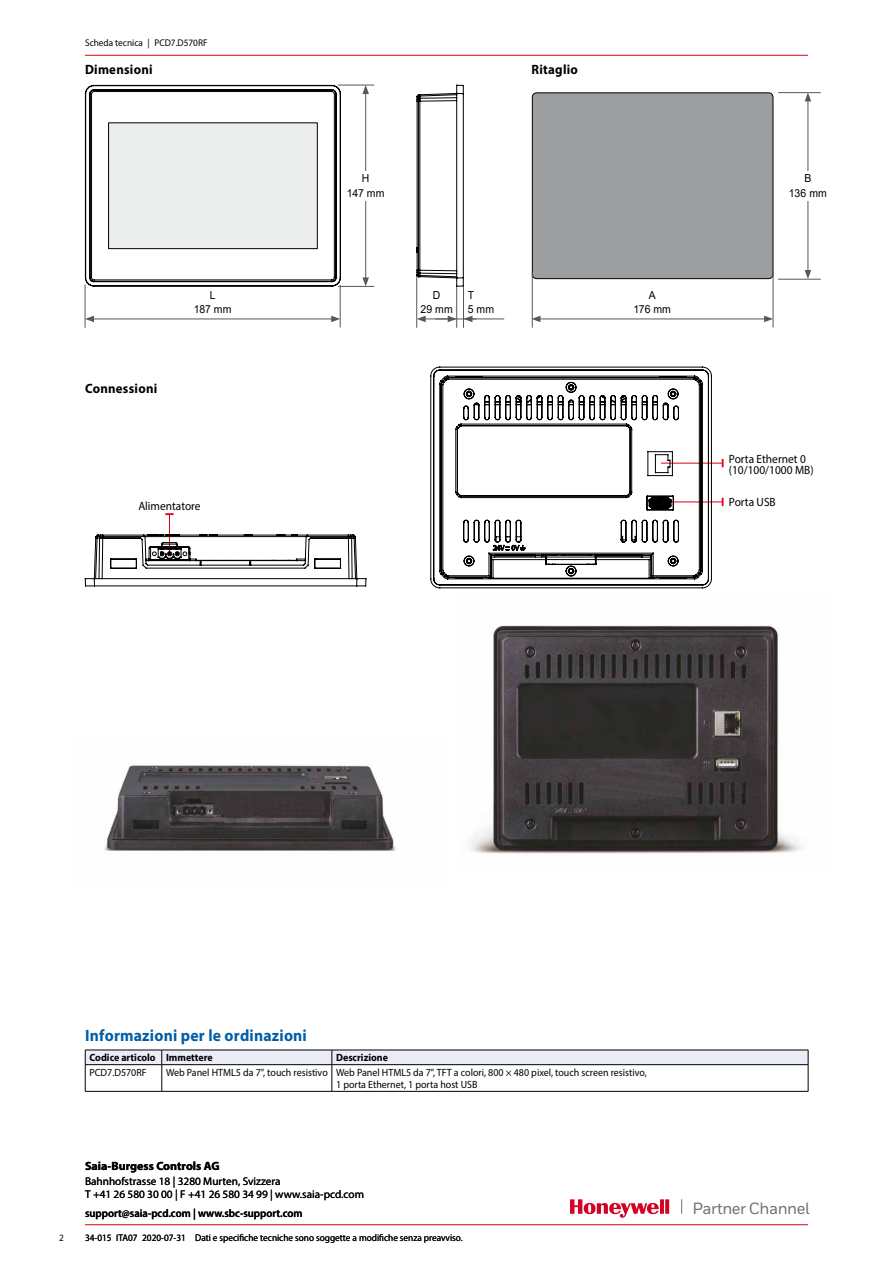
<style>
.page{position:relative;width:893px;height:1263px;background:#fff}
.page>*{position:absolute;margin:0;border:0;box-sizing:border-box;transform-origin:0 0}
.t1{font:700 16.5px "Myriad Pro";letter-spacing:.01em;color:#005ea8;scale:.95 1}
.t2{font:500 16.2px "Honeywell Sans";letter-spacing:-.03em;color:#707172}
.t3{font:700 13.5px "Myriad Pro";letter-spacing:.02em;color:#000;scale:.95 1}
.Footer__1mm{font:12px/11.1px "Myriad Pro";color:#000;scale:.95 1}
.t4{font:700 12px "Myriad Pro";color:#000}
.t5{font:11.25px/12.8px "Myriad Pro";color:#000}
.t6{font:600 11.25px "Myriad Pro";color:#000;scale:.95 1}
.t7{font:10.95px "Arial";letter-spacing:.015em;color:#000;scale:.95 1}
.t8{font:10.5px/12px "Myriad Pro";color:#000;scale:.95 1}
.t9{font:700 10.5px "Myriad Pro";color:#000;scale:.95 1}
.t10{font:9.75px "Myriad Pro";color:#000;scale:.95 1}
</style>
<div class="page">
<hr style="left:85px;top:55px;width:723px;height:1px;background:#e2001a">
<hr style="left:85px;top:1224px;width:723px;height:1px;background:#e2001a">
<svg style="left:681px;top:1199px;width:1px;height:15px"></svg>
<svg style="left:570px;top:1199px;width:99px;height:19px"></svg>
<img style="left:470px;top:625px;width:331px;height:229px">
<hr style="left:661px;top:463px;width:62px;height:1px;background:#e2001a">
<hr style="left:661px;top:501px;width:62px;height:1px;background:#e2001a">
<svg style="left:430px;top:366px;width:282px;height:222px"></svg>
<svg style="left:416px;top:85px;width:48px;height:202px"></svg>
<div style="left:532px;top:93px;width:241px;height:186px;background:#9c9e9f;border-radius:4px"></div>
<div style="left:532px;top:92px;width:241px;height:187px;border:1px solid #000;border-radius:4px"></div>
<hr style="left:532px;top:272px;width:1px;height:55px;background:#58585a">
<hr style="left:773px;top:272px;width:1px;height:55px;background:#58585a">
<hr style="left:538px;top:319px;width:228px;height:1px;background:#58585a">
<svg style="left:531px;top:316px;width:9px;height:6px"></svg>
<svg style="left:764px;top:316px;width:9px;height:6px"></svg>
<hr style="left:778px;top:279px;width:42px;height:1px;background:#58585a">
<hr style="left:778px;top:92px;width:43px;height:1px;background:#58585a">
<hr style="left:808px;top:99px;width:1px;height:173px;background:#58585a">
<svg style="left:805px;top:270px;width:6px;height:9px"></svg>
<svg style="left:805px;top:92px;width:6px;height:9px"></svg>
<div style="left:787px;top:171px;width:42px;height:30px;background:#fff"></div>
<hr style="left:85px;top:285px;width:1px;height:42px;background:#58585a">
<hr style="left:340px;top:285px;width:1px;height:42px;background:#58585a">
<hr style="left:92px;top:319px;width:242px;height:1px;background:#58585a">
<svg style="left:85px;top:316px;width:9px;height:6px"></svg>
<svg style="left:331px;top:316px;width:9px;height:6px"></svg>
<hr style="left:338px;top:286px;width:36px;height:1px;background:#58585a">
<hr style="left:338px;top:85px;width:36px;height:1px;background:#58585a">
<hr style="left:365px;top:92px;width:1px;height:188px;background:#58585a">
<svg style="left:362px;top:277px;width:7px;height:9px"></svg>
<svg style="left:362px;top:85px;width:7px;height:9px"></svg>
<div style="left:344px;top:171px;width:43px;height:30px;background:#fff"></div>
<svg style="left:85px;top:85px;width:256px;height:201px"></svg>
<hr style="left:416px;top:276px;width:1px;height:51px;background:#58585a">
<hr style="left:456px;top:287px;width:1px;height:40px;background:#58585a">
<svg style="left:417px;top:316px;width:40px;height:6px"></svg>
<hr style="left:463px;top:287px;width:1px;height:40px;background:#58585a">
<hr style="left:470px;top:319px;width:34px;height:1px;background:#58585a">
<svg style="left:464px;top:316px;width:8px;height:6px"></svg>
<hr style="left:436px;top:319px;width:40px;height:1px;background:#58585a">
<hr style="left:169px;top:514px;width:1px;height:39px;background:#e2001a">
<svg style="left:165px;top:513px;width:9px;height:2px"></svg>
<svg style="left:85px;top:534px;width:281px;height:53px"></svg>
<img style="left:104px;top:765px;width:292px;height:86px">
<svg style="left:85px;top:1050px;width:724px;height:41px"></svg>
<hr style="left:85px;top:1091px;width:77px;height:1px;background:#000">
<hr style="left:162px;top:1091px;width:170px;height:1px;background:#000">
<hr style="left:332px;top:1091px;width:476px;height:1px;background:#000">
<p class="t10" style="left:85px;top:36px;width:130px">Scheda tecnica | PCD7.D570RF</p>
<p class="t3" style="left:85px;top:61px;width:73px">Dimensioni</p>
<p class="t3" style="left:531px;top:61px;width:50px">Ritaglio</p>
<p class="t3" style="left:85px;top:379px;width:78px">Connessioni</p>
<p class="t7" style="left:210px;top:287px;width:8px">L</p>
<p class="t7" style="left:194px;top:302px;width:41px">187 mm</p>
<p class="Footer__1mm" style="left:138px;top:500px;width:67px">Alimentatore</p>
<p class="t7" style="left:362px;top:171px;width:9px">H</p>
<p class="t7" style="left:347px;top:186px;width:41px">147 mm</p>
<p class="t7" style="left:433px;top:287px;width:9px">D</p>
<p class="t7" style="left:421px;top:302px;width:36px">29 mm</p>
<p class="t7" style="left:468px;top:287px;width:8px">T</p>
<p class="t7" style="left:468px;top:302px;width:29px">5 mm</p>
<p class="t7" style="left:649px;top:287px;width:9px">A</p>
<p class="t7" style="left:634px;top:302px;width:41px">176 mm</p>
<p class="t7" style="left:804px;top:171px;width:9px">B</p>
<p class="t7" style="left:789px;top:186px;width:41px">136 mm</p>
<p class="Footer__1mm" style="left:729px;top:453px;width:91px">Porta Ethernet 0 (10/100/1000 MB)</p>
<p class="Footer__1mm" style="left:729px;top:496px;width:51px">Porta USB</p>
<p class="t1" style="left:85px;top:1025px;width:235px">Informazioni per le ordinazioni</p>
<p class="t9" style="left:89px;top:1051px;width:71px">Codice articolo</p>
<p class="t9" style="left:166px;top:1051px;width:51px">Immettere</p>
<p class="t9" style="left:336px;top:1051px;width:56px">Descrizione</p>
<p class="t8" style="left:89px;top:1066px;width:62px">PCD7.D570RF</p>
<p class="t8" style="left:166px;top:1066px;width:172px">Web Panel HTML5 da 7", touch resistivo</p>
<p class="t8" style="left:336px;top:1066px;width:329px">Web Panel HTML5 da 7", TFT a colori, 800 × 480 pixel, touch screen resistivo,<br>1 porta Ethernet, 1 porta host USB</p>
<p class="t10" style="left:59px;top:1232px;width:7px">2</p>
<p class="t4" style="left:85px;top:1158px;width:136px">Saia-Burgess Controls AG</p>
<p class="t5" style="left:85px;top:1174px;width:281px">Bahnhofstrasse 18 | 3280 Murten, Svizzera<br>T +41 26 580 30 00 | F +41 26 580 34 99 | www.saia-pcd.com</p>
<p class="t6" style="left:85px;top:1206px;width:230px">support@saia-pcd.com | www.sbc-support.com</p>
<p class="t10" style="left:85px;top:1232px;width:399px">34-015 ITA07 2020-07-31 Dati e specifiche tecniche sono soggette a modifiche senza preavviso.</p>
<h2 class="t2" style="left:693px;top:1198px;width:118px">Partner Channel</h2>
</div>
